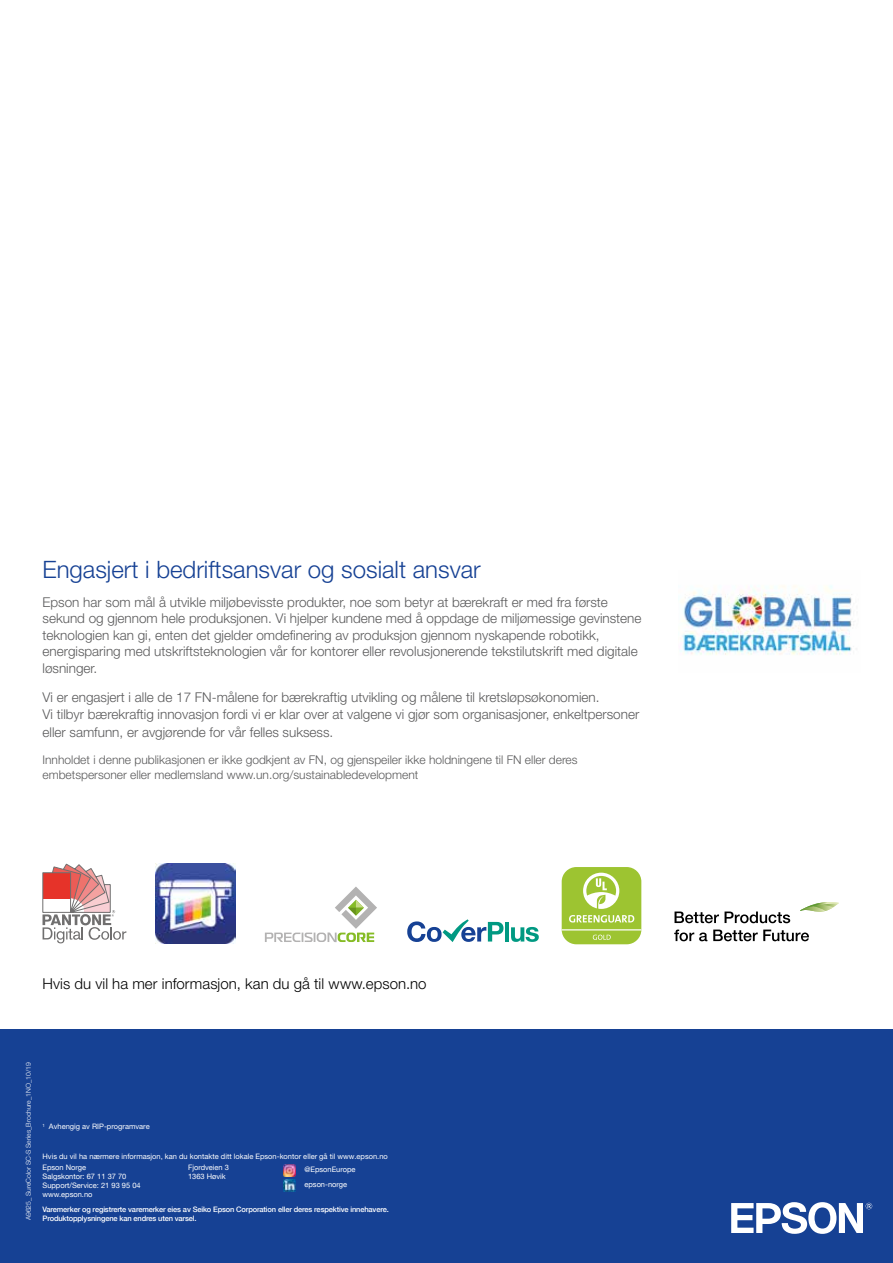
<style>
.page{position:relative;width:893px;height:1263px;background:#fff}
.page>*{position:absolute;margin:0;border:0;box-sizing:border-box;transform-origin:0 0}
.t1{font:300 24px "Helvetica Neue LT Pro";color:#164194}
.t2{font:300 15px "Helvetica Neue LT Pro";letter-spacing:.005em;color:#000}
.t3{font:300 13.5px/16.5px "Helvetica Neue LT Pro";color:#5a5a5b}
.t4{font:300 12px/15px "Helvetica Neue LT Pro";color:#5a5a5b}
.t5{font:500 7.5px/9px "Helvetica Neue LT Com";letter-spacing:-.02em;color:#fff}
.t6{font:7.5px "Helvetica Neue LT Pro";color:#fff}
.t7{font:7.5px/9px "Helvetica Neue LT Com";color:#fff}
.t8{font:300 6.75px "Helvetica Neue LT Pro";color:#fff}
.s1{font-weight:400;font-size:7.5px;color:#fff}
</style>
<div class="page">
<div style="left:0;top:1029px;width:893px;height:234px;background:#164194"></div>
<svg style="left:731px;top:1202px;width:141px;height:32px"></svg>
<svg style="left:42px;top:864px;width:84px;height:79px"></svg>
<svg style="left:265px;top:886px;width:112px;height:56px"></svg>
<hr style="left:505px;top:922px;width:4px;height:19px;background:#009982">
<svg style="left:511px;top:927px;width:28px;height:15px"></svg>
<svg style="left:407px;top:919px;width:96px;height:23px"></svg>
<img style="left:156px;top:864px;width:79px;height:79px">
<svg style="left:800px;top:902px;width:39px;height:10px"></svg>
<svg style="left:674px;top:911px;width:116px;height:12px"></svg>
<svg style="left:674px;top:929px;width:33px;height:12px"></svg>
<svg style="left:713px;top:929px;width:96px;height:12px"></svg>
<div style="left:562px;top:867px;width:79px;height:77px;background:#9dc431;border-radius:15px"></div>
<hr style="left:562px;top:929px;width:79px;height:1px;background:#fff">
<svg style="left:593px;top:935px;width:18px;height:5px"></svg>
<svg style="left:583px;top:873px;width:36px;height:36px"></svg>
<svg style="left:569px;top:915px;width:65px;height:7px"></svg>
<svg style="left:283px;top:1164px;width:12px;height:27px"></svg>
<img style="left:680px;top:585px;width:172px;height:70px">
<h1 class="t1" style="left:43px;top:554px;width:440px">Engasjert i bedriftsansvar og sosialt ansvar</h1>
<p class="t3" style="left:43px;top:593px;width:600px">Epson har som mål å utvikle miljøbevisste produkter, noe som betyr at bærekraft er med fra første sekund og gjennom hele produksjonen. Vi hjelper kundene med å oppdage de miljømessige gevinstene teknologien kan gi, enten det gjelder omdefinering av produksjon gjennom nyskapende robotikk, energisparing med utskriftsteknologien vår for kontorer eller revolusjonerende tekstilutskrift med digitale løsninger.</p>
<p class="t3" style="left:43px;top:689px;width:598px">Vi er engasjert i alle de 17 FN-målene for bærekraftig utvikling og målene til kretsløpsøkonomien.<br>Vi tilbyr bærekraftig innovasjon fordi vi er klar over at valgene vi gjør som organisasjoner, enkeltpersoner</p>
<p class="t3" style="left:43px;top:723px;width:292px">eller samfunn, er avgjørende for vår felles suksess.</p>
<p class="t4" style="left:43px;top:752px;width:537px">Innholdet i denne publikasjonen er ikke godkjent av FN, og gjenspeiler ikke holdningene til FN eller deres embetspersoner eller medlemsland www.un.org/sustainabledevelopment<span class="s1">.</span></p>
<p class="t2" style="left:43px;top:974px;width:385px">Hvis du vil ha mer informasjon, kan du gå til www.epson.no</p>
<p class="t8" style="left:24px;top:1220px;width:159px;rotate:-90deg">A9625_ SureColor SC-S Series_Brochure_1NO_10/19</p>
<p class="t6" style="left:43px;top:1122px;width:109px"><sup>1</sup> Avhengig av RIP-programvare</p>
<p class="t6" style="left:43px;top:1151px;width:347px">Hvis du vil ha nærmere informasjon, kan du kontakte ditt lokale Epson-kontor eller gå til www.epson.no</p>
<p class="t7" style="left:43px;top:1162px;width:100px">Epson Norge<br>Salgskontor: 67 11 37 70<br>Support/Service: 21 93 95 04 www.epson.no</p>
<p class="t7" style="left:188px;top:1162px;width:42px">Fjordveien 3<br>1363 Høvik</p>
<p class="t5" style="left:43px;top:1204px;width:348px">Varemerker og registrerte varemerker eies av Seiko Epson Corporation eller deres respektive innehavere.<br>Produktopplysningene kan endres uten varsel.</p>
<p class="t7" style="left:304px;top:1162px;width:53px;line-height:14.9px">@EpsonEurope epson-norge</p>
</div>
